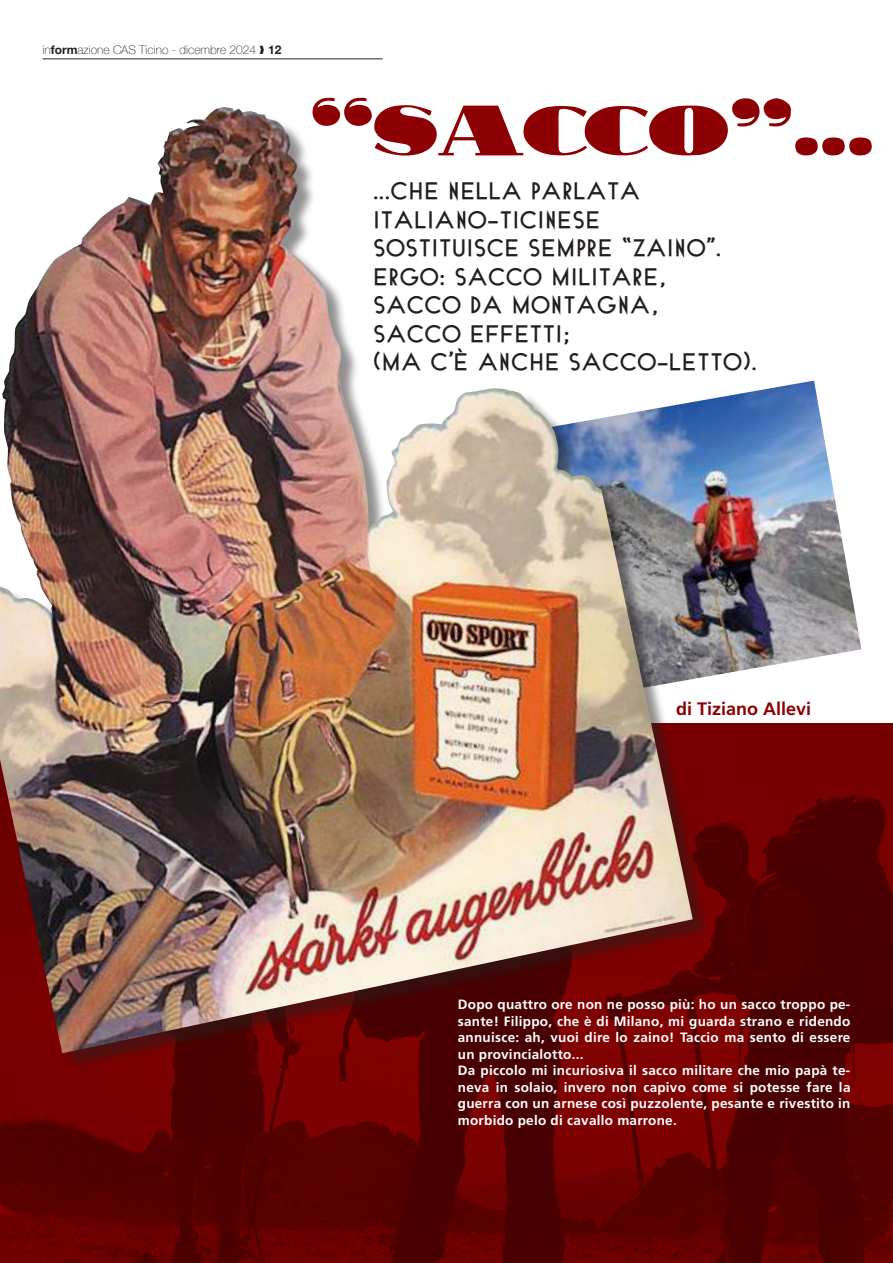
<style>
.page{position:relative;width:893px;height:1263px;background:#fff}
.page>*{position:absolute;margin:0;border:0;box-sizing:border-box;transform-origin:0 0}
.t1{font:700 21px/28.5px "Apropa SSK";letter-spacing:.11em;color:#241f1f}
.t2{font:700 18px "Frutiger LT Std";color:#8d0003}
.t3{font:700 13.5px/16.5px "Frutiger LT Std";letter-spacing:.02em;color:#fff}
.t4{font:100 12px "Helvetica Neue";color:#241f1f}
.s1{font-weight:700}
</style>
<div class="page">
<img style="left:711px;top:381px;width:150px;height:295px">
<img style="left:0;top:724px;width:893px;height:539px">
<div style="left:0;top:110px;width:711px;height:961px;background:#241f1f;opacity:.5"></div>
<img style="left:0;top:108px;width:693px;height:945px">
<hr style="left:43px;top:58px;width:340px;height:1px;background:#241f1f">
<svg style="left:313px;top:98px;width:559px;height:58px"></svg>
<p class="t4" style="left:43px;top:41px;width:241px">in<span class="s1">form</span>azione CAS Ticino - dicembre 2024 ❱ <span class="s1">12</span></p>
<h1 class="t1" style="left:374px;top:177px;width:383px">...CHE NELLA PARLATA<br>ITALIANO-TICINESE<br>SOSTITUISCE SEMPRE “ZAINO”.<br>ERGO: SACCO MILITARE,<br>SACCO DA MONTAGNA,<br>SACCO EFFETTI;<br>(MA C’È ANCHE SACCO-LETTO).</h1>
<h2 class="t2" style="left:676px;top:698px;width:137px">di Tiziano Allevi</h2>
<p class="t3" style="left:458px;top:996px;width:394px">Dopo quattro ore non ne posso più: ho un sacco troppo pe&shy;sante! Filippo, che è di Milano, mi guarda strano e ridendo annuisce: ah, vuoi dire lo zaino! Taccio ma sento di essere un provincialotto...<br>Da piccolo mi incuriosiva il sacco militare che mio papà te&shy;neva in solaio, invero non capivo come si potesse fare la guerra con un arnese così puzzolente, pesante e rivestito in morbido pelo di cavallo marrone.</p>
</div>
